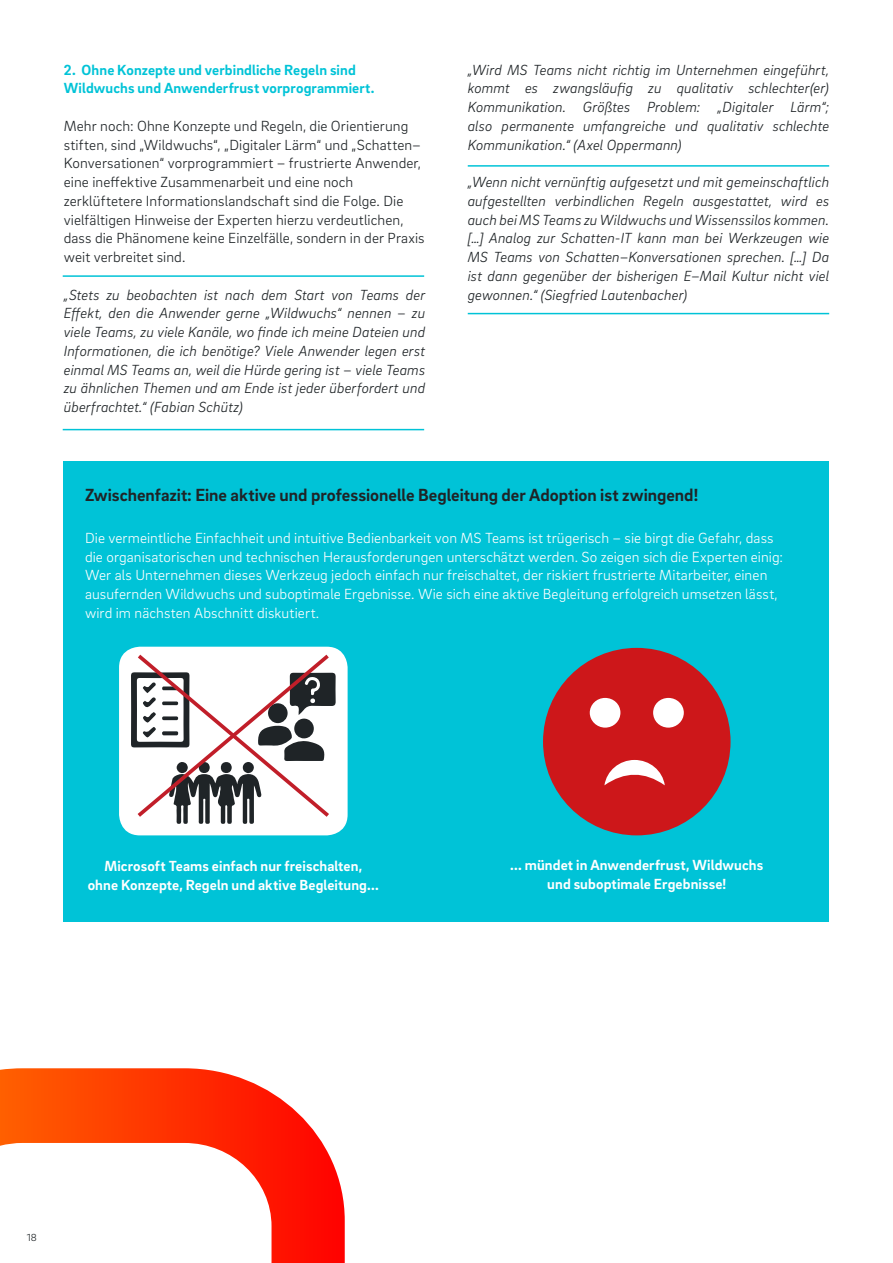
<style>
.page{position:relative;width:893px;height:1263px;background:#fff}
.page>*{position:absolute;margin:0;border:0;box-sizing:border-box;transform-origin:0 0}
.t1{font:700 18px "Brix Sans";color:#1f2427}
.t2{font:italic 300 15px/18.8px "Brix Sans";letter-spacing:.005em;color:#1f2427;text-align:justify}
.t3{font:300 15px/18.8px "Brix Sans";letter-spacing:.005em;color:#fff}
.t4{font:300 15px/18.8px "Brix Sans";letter-spacing:.005em;color:#1f2427}
.t5{font:700 15px/18.8px "Brix Sans";letter-spacing:.01em;color:#fff;text-align:center}
.t6{font:700 15px/18.8px "Brix Sans";letter-spacing:.01em;color:#00c3d7}
.t7{font:300 10.5px "Brix Sans";color:#1f2427}
</style>
<div class="page">
<div style="left:64px;top:461px;width:765px;height:460px;background:#00c3d7"></div>
<div style="left:543px;top:648px;width:188px;height:187px;background:#cd171a;border-radius:50%"></div>
<svg style="left:604px;top:760px;width:61px;height:25px"></svg>
<div style="left:590px;top:698px;width:31px;height:30px;background:#fff;border-radius:50%"></div>
<div style="left:653px;top:698px;width:31px;height:30px;background:#fff;border-radius:50%"></div>
<div style="left:119px;top:647px;width:229px;height:188px;background:#fff;border-radius:21px"></div>
<hr style="left:63px;top:429px;width:361px;height:1px;background:#00c3d7">
<hr style="left:63px;top:275px;width:361px;height:2px;background:#00c3d7">
<hr style="left:468px;top:313px;width:361px;height:1px;background:#00c3d7">
<hr style="left:468px;top:165px;width:361px;height:2px;background:#00c3d7">
<svg style="left:0;top:1068px;width:345px;height:195px"></svg>
<svg style="left:131px;top:654px;width:205px;height:170px"></svg>
<p class="t6" style="left:64px;top:59px;width:312px">2. Ohne Konzepte und verbindliche Regeln sind<br>Wildwuchs und Anwenderfrust vorprogrammiert.</p>
<p class="t4" style="left:64px;top:116px;width:362px">Mehr noch: Ohne Konzepte und Regeln, die Orientierung stiften, sind „Wildwuchs“, „Digitaler Lärm“ und „Schatten– Konversationen“ vorprogrammiert – frustrierte Anwender, eine ineffektive Zusammenarbeit und eine noch zerklüftetere Informationslandschaft sind die Folge. Die vielfältigen Hinweise der Experten hierzu verdeutlichen, dass die Phänomene keine Einzelfälle, sondern in der Praxis weit verbreitet sind.</p>
<p class="t2" style="left:64px;top:285px;width:363px">„Stets zu beobachten ist nach dem Start von Teams der Effekt, den die Anwender gerne „Wildwuchs“ nennen – zu viele Teams, zu viele Kanäle, wo finde ich meine Dateien und Informationen, die ich benötige? Viele Anwender legen erst einmal MS Teams an, weil die Hürde gering ist – viele Teams zu ähnlichen Themen und am Ende ist jeder überfordert und überfrachtet.“ (Fabian Schütz)</p>
<p class="t2" style="left:468px;top:60px;width:363px">„Wird MS Teams nicht richtig im Unternehmen eingeführt, kommt es zwangsläufig zu qualitativ schlechter(er)<br>Kommunikation. Größtes Problem: „Digitaler Lärm“; also permanente umfangreiche und qualitativ schlechte Kommunikation.“ (Axel Oppermann)</p>
<p class="t2" style="left:468px;top:172px;width:363px">„Wenn nicht vernünftig aufgesetzt und mit gemeinschaftlich aufgestellten verbindlichen Regeln ausgestattet, wird es auch bei MS Teams zu Wildwuchs und Wissenssilos kommen. […] Analog zur Schatten-IT kann man bei Werkzeugen wie MS Teams von Schatten–Konversationen sprechen. […] Da ist dann gegenüber der bisherigen E–Mail Kultur nicht viel gewonnen.“ (Siegfried Lautenbacher)</p>
<p class="t1" style="left:85px;top:483px;width:615px">Zwischenfazit: Eine aktive und professionelle Begleitung der Adoption ist zwingend!</p>
<p class="t3" style="left:85px;top:528px;width:700px">Die vermeintliche Einfachheit und intuitive Bedienbarkeit von MS Teams ist trügerisch – sie birgt die Gefahr, dass die organisatorischen und technischen Herausforderungen unterschätzt werden. So zeigen sich die Experten einig:<br>Wer als Unternehmen dieses Werkzeug jedoch einfach nur freischaltet, der riskiert frustrierte Mitarbeiter, einen ausufernden Wildwuchs und suboptimale Ergebnisse. Wie sich eine aktive Begleitung erfolgreich umsetzen lässt, wird im nächsten Abschnitt diskutiert.</p>
<p class="t5" style="left:88px;top:856px;width:293px">Microsoft Teams einfach nur freischalten, ohne Konzepte, Regeln und aktive Begleitung...</p>
<p class="t5" style="left:510px;top:855px;width:255px">... mündet in Anwenderfrust, Wildwuchs und suboptimale Ergebnisse!</p>
<p class="t7" style="left:27px;top:1230px;width:12px">18</p>
</div>
